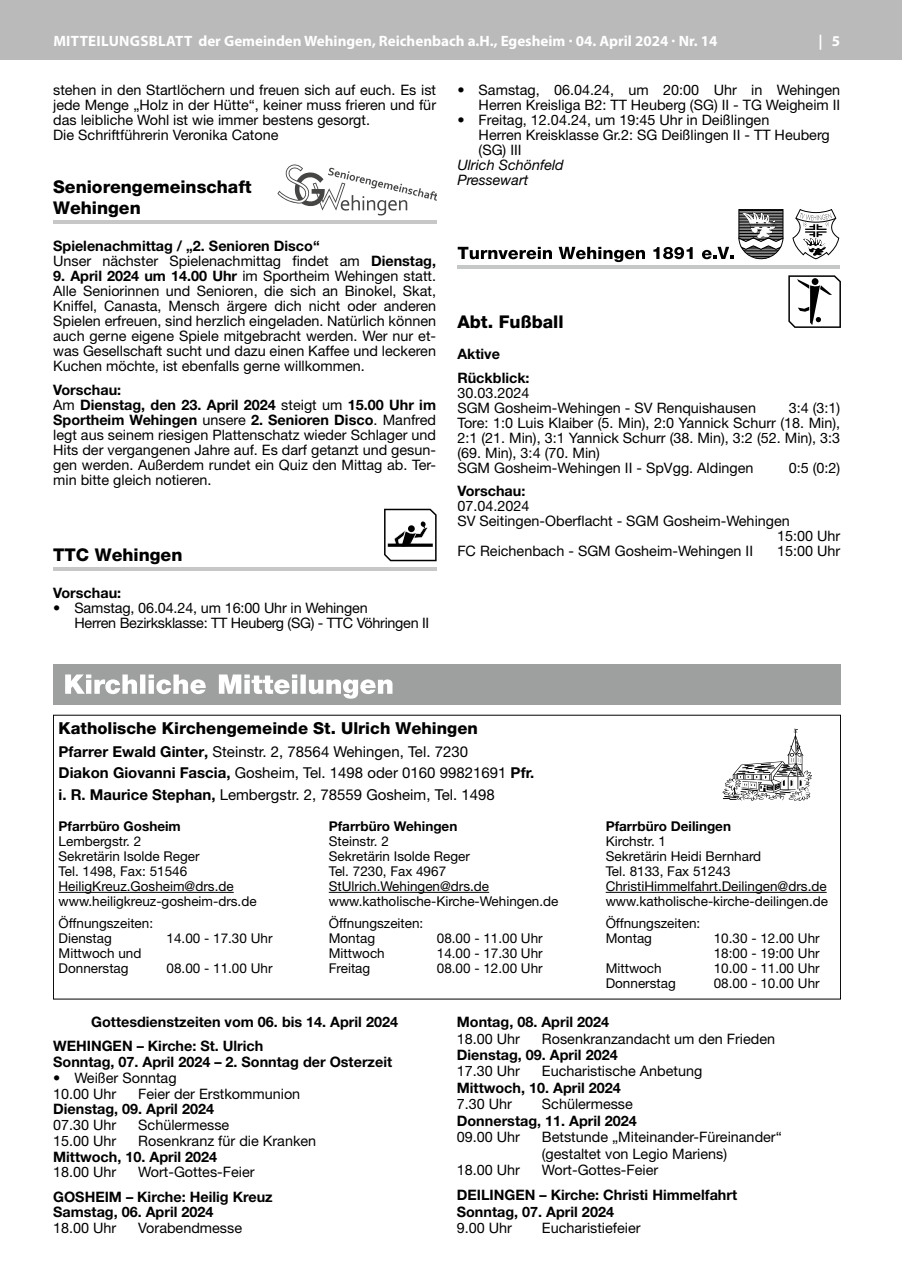
<style>
.page{position:relative;width:902px;height:1280px;background:#fff}
.page>*{position:absolute;margin:0;border:0;box-sizing:border-box;transform-origin:0 0}
.t1{font:800 17.55px/21.1px "Helvetica Neue LT Pro";color:#000}
.t2{font:800 16.5px "Helvetica Neue LT Pro";color:#000}
.t3{font:15px/21.1px "Helvetica Neue LT Pro";color:#000}
.t4{font:700 15px "Myriad Pro";color:#fff}
.t5{font:14.4px/15px "Helvetica Neue LT Pro";color:#000}
.t6{font:700 14.4px/15px "Helvetica Neue LT Pro";color:#000}
.t7{font:14.4px/15px "Helvetica Neue LT Pro";letter-spacing:-.02em;color:#000}
.t8{font:italic 14.4px/15px "Helvetica Neue LT Pro";color:#000}
.t9{font:13.5px/15px "Helvetica Neue LT Pro";color:#000}
.t10{font:700 13.5px "Helvetica Neue LT Pro";color:#000}
.s1{font-weight:400}
.s2{font-weight:700}
</style>
<div class="page">
<div style="left:0;top:0;width:901px;height:60px;background:#bababb"></div>
<hr style="left:53px;top:221px;width:383px;height:3px;background:#c7c7c8">
<svg style="left:277px;top:164px;width:160px;height:52px"></svg>
<hr style="left:53px;top:568px;width:383px;height:3px;background:#c7c7c8">
<svg style="left:384px;top:509px;width:52px;height:52px"></svg>
<svg style="left:457px;top:247px;width:95px;height:12px"></svg>
<svg style="left:558px;top:247px;width:87px;height:15px"></svg>
<svg style="left:653px;top:247px;width:39px;height:12px"></svg>
<svg style="left:792px;top:209px;width:47px;height:50px"></svg>
<svg style="left:702px;top:209px;width:81px;height:50px"></svg>
<hr style="left:738px;top:226px;width:45px;height:1px;background:#000">
<hr style="left:738px;top:224px;width:44px;height:1px;background:#000">
<hr style="left:457px;top:266px;width:383px;height:3px;background:#c6c7c7">
<svg style="left:788px;top:275px;width:52px;height:53px"></svg>
<div style="left:53px;top:664px;width:787px;height:40px;background:#9e9f9f"></div>
<svg style="left:65px;top:674px;width:327px;height:25px"></svg>
<hr style="left:59px;top:892px;width:175px;height:1px;background:#000">
<hr style="left:329px;top:892px;width:160px;height:1px;background:#000">
<hr style="left:605px;top:892px;width:221px;height:1px;background:#000">
<svg style="left:722px;top:728px;width:90px;height:73px"></svg>
<p class="t4" style="left:53px;top:31px;width:665px">MITTEILUNGSBLATT der Gemeinden Wehingen, Reichenbach a.H., Egesheim · 04. April 2024 · Nr. 14</p>
<p class="t4" style="left:818px;top:31px;width:23px">| 5</p>
<p class="t5" style="left:53px;top:82px;width:384px">stehen in den Startlöchern und freuen sich auf euch. Es ist jede Menge „Holz in der Hütte“, keiner muss frieren und für das leibliche Wohl ist wie immer bestens gesorgt.<br>Die Schriftführerin Veronika Catone</p>
<p class="t5" style="left:457px;top:82px;width:384px;text-align:right">• Samstag, 06.04.24, um 20:00 Uhr in Wehingen<br>Herren Kreisliga B2: TT Heuberg (SG) II - TG Weigheim II</p>
<p class="t5" style="left:478px;top:112px;width:352px;text-indent:-21px">• Freitag, 12.04.24, um 19:45 Uhr in Deißlingen<br>Herren Kreisklasse Gr.2: SG Deißlingen II - TT Heuberg (SG) III</p>
<p class="t8" style="left:457px;top:157px;width:108px">Ulrich Schönfeld<br>Pressewart</p>
<p class="t1" style="left:53px;top:177px;width:200px">Seniorengemeinschaft<br>Wehingen</p>
<p class="t6" style="left:53px;top:238px;width:384px">Spielenachmittag / „2. Senioren Disco“<br><span class="s1">Unser nächster Spielenachmittag findet am</span> Dienstag,</p>
<p class="t5" style="left:53px;top:268px;width:384px;text-align:justify"><span class="s2">9. April 2024 um 14.00 Uhr</span> im Sportheim Wehingen statt.<br>Alle Seniorinnen und Senioren, die sich an Binokel, Skat, Kniffel, Canasta, Mensch ärgere dich nicht oder anderen Spielen erfreuen, sind herzlich eingeladen. Natürlich können auch gerne eigene Spiele mitgebracht werden. Wer nur et&shy;was Gesellschaft sucht und dazu einen Kaffee und leckeren Kuchen möchte, ist ebenfalls gerne willkommen.</p>
<p class="t5" style="left:53px;top:382px;width:384px"><span class="s2">Vorschau:<br></span>Am <span class="s2">Dienstag, den 23. April 2024</span> steigt um <span class="s2">15.00 Uhr im Sportheim Wehingen</span> unsere <span class="s2">2. Senioren Disco</span>. Manfred legt aus seinem riesigen Plattenschatz wieder Schlager und Hits der vergangenen Jahre auf. Es darf getanzt und gesun&shy;gen werden. Außerdem rundet ein Quiz den Mittag ab. Ter&shy;min bitte gleich notieren.</p>
<p class="t1" style="left:457px;top:311px;width:108px">Abt. Fußball</p>
<p class="t6" style="left:457px;top:342px;width:74px;line-height:23.5px">Aktive<br>Rückblick:</p>
<p class="t5" style="left:457px;top:385px;width:300px">30.03.2024<br>SGM Gosheim-Wehingen - SV Renquishausen</p>
<p class="t5" style="left:457px;top:400px;width:384px;text-indent:331px">3:4 (3:1)<br>Tore: 1:0 Luis Klaiber (5. Min), 2:0 Yannick Schurr (18. Min), 2:1 (21. Min), 3:1 Yannick Schurr (38. Min), 3:2 (52. Min), 3:3 (69. Min), 3:4 (70. Min)<br>SGM Gosheim-Wehingen II - SpVgg. Aldingen</p>
<p class="t5" style="left:788px;top:460px;width:53px">0:5 (0:2)</p>
<p class="t6" style="left:457px;top:483px;width:70px">Vorschau:</p>
<p class="t5" style="left:457px;top:498px;width:74px">07.04.2024</p>
<p class="t5" style="left:457px;top:513px;width:334px">SV Seitingen-Oberflacht - SGM Gosheim-Wehingen</p>
<p class="t5" style="left:777px;top:528px;width:65px">15:00 Uhr</p>
<p class="t5" style="left:457px;top:543px;width:297px">FC Reichenbach - SGM Gosheim-Wehingen II</p>
<p class="t5" style="left:777px;top:543px;width:65px">15:00 Uhr</p>
<p class="t1" style="left:53px;top:544px;width:131px">TTC Wehingen</p>
<p class="t6" style="left:53px;top:585px;width:70px">Vorschau:</p>
<p class="t7" style="left:74px;top:600px;width:356px;text-indent:-21px">• Samstag, 06.04.24, um 16:00 Uhr in Wehingen<br>Herren Bezirksklasse: TT Heuberg (SG) - TTC Vöhringen II</p>
<p class="t2" style="left:59px;top:718px;width:421px">Katholische Kirchengemeinde St. Ulrich Wehingen</p>
<p class="t3" style="left:59px;top:741px;width:477px"><span class="s2">Pfarrer Ewald Ginter,</span> Steinstr. 2, 78564 Wehingen, Tel. 7230<br><span class="s2">Diakon Giovanni Fascia,</span> Gosheim, Tel. 1498 oder 0160 99821691 <span class="s2">Pfr. i. R. Maurice Stephan,</span> Lembergstr. 2, 78559 Gosheim, Tel. 1498</p>
<p class="t10" style="left:59px;top:818px;width:124px">Pfarrbüro Gosheim</p>
<p class="t9" style="left:59px;top:833px;width:199px">Lembergstr. 2<br>Sekretärin Isolde Reger<br>Tel. 1498, Fax: 51546<br>HeiligKreuz.Gosheim@drs.de www.heiligkreuz-gosheim-drs.de</p>
<p class="t9" style="left:59px;top:916px;width:96px">Öffnungszeiten:<br>Dienstag</p>
<p class="t10" style="left:329px;top:818px;width:130px">Pfarrbüro Wehingen</p>
<p class="t9" style="left:329px;top:833px;width:231px">Steinstr. 2<br>Sekretärin Isolde Reger<br>Tel. 7230, Fax 4967<br>StUlrich.Wehingen@drs.de www.katholische-Kirche-Wehingen.de</p>
<p class="t9" style="left:329px;top:916px;width:96px">Öffnungszeiten:<br>Montag</p>
<p class="t9" style="left:167px;top:931px;width:107px">14.00 - 17.30 Uhr</p>
<p class="t9" style="left:437px;top:931px;width:107px">08.00 - 11.00 Uhr</p>
<p class="t9" style="left:59px;top:946px;width:84px">Mittwoch und<br>Donnerstag</p>
<p class="t9" style="left:167px;top:961px;width:107px">08.00 - 11.00 Uhr</p>
<p class="t9" style="left:329px;top:946px;width:57px">Mittwoch</p>
<p class="t9" style="left:437px;top:946px;width:107px">14.00 - 17.30 Uhr</p>
<p class="t9" style="left:329px;top:961px;width:43px">Freitag</p>
<p class="t9" style="left:437px;top:961px;width:107px">08.00 - 12.00 Uhr</p>
<p class="t10" style="left:605px;top:818px;width:127px">Pfarrbüro Deilingen</p>
<p class="t9" style="left:605px;top:833px;width:224px">Kirchstr. 1<br>Sekretärin Heidi Bernhard<br>Tel. 8133, Fax 51243<br>ChristiHimmelfahrt.Deilingen@drs.de www.katholische-kirche-deilingen.de</p>
<p class="t9" style="left:605px;top:916px;width:96px">Öffnungszeiten:<br>Montag</p>
<p class="t9" style="left:713px;top:931px;width:107px">10.30 - 12.00 Uhr<br>18:00 - 19:00 Uhr</p>
<p class="t9" style="left:605px;top:961px;width:57px">Mittwoch</p>
<p class="t9" style="left:713px;top:961px;width:107px">10.00 - 11.00 Uhr</p>
<p class="t9" style="left:605px;top:976px;width:72px">Donnerstag</p>
<p class="t9" style="left:713px;top:976px;width:107px">08.00 - 10.00 Uhr</p>
<p class="t6" style="left:53px;top:1009px;width:346px;line-height:24.3px;text-indent:38px">Gottesdienstzeiten vom 06. bis 14. April 2024<br>WEHINGEN – Kirche: St. Ulrich</p>
<p class="t6" style="left:53px;top:1054px;width:340px">Sonntag, 07. April 2024 – 2. Sonntag der Osterzeit</p>
<p class="t5" style="left:53px;top:1069px;width:125px;line-height:15.8px">• Weißer Sonntag<br>10.00 Uhr</p>
<p class="t5" style="left:138px;top:1086px;width:163px">Feier der Erstkommunion</p>
<p class="t6" style="left:53px;top:1101px;width:162px">Dienstag, 09. April 2024</p>
<p class="t5" style="left:53px;top:1117px;width:65px">07.30 Uhr</p>
<p class="t5" style="left:138px;top:1117px;width:92px">Schülermesse</p>
<p class="t5" style="left:53px;top:1133px;width:65px">15.00 Uhr</p>
<p class="t5" style="left:138px;top:1133px;width:179px">Rosenkranz für die Kranken</p>
<p class="t6" style="left:53px;top:1149px;width:165px">Mittwoch, 10. April 2024</p>
<p class="t5" style="left:53px;top:1164px;width:65px">18.00 Uhr</p>
<p class="t5" style="left:138px;top:1164px;width:118px">Wort-Gottes-Feier</p>
<p class="t6" style="left:53px;top:1188px;width:221px;line-height:15.8px">GOSHEIM – Kirche: Heilig Kreuz<br>Samstag, 06. April 2024</p>
<p class="t5" style="left:53px;top:1220px;width:65px">18.00 Uhr</p>
<p class="t5" style="left:138px;top:1220px;width:105px">Vorabendmesse</p>
<p class="t6" style="left:457px;top:1014px;width:154px">Montag, 08. April 2024</p>
<p class="t5" style="left:457px;top:1030px;width:65px">18.00 Uhr</p>
<p class="t5" style="left:542px;top:1030px;width:235px">Rosenkranzandacht um den Frieden</p>
<p class="t6" style="left:457px;top:1047px;width:162px">Dienstag, 09. April 2024</p>
<p class="t5" style="left:457px;top:1063px;width:65px">17.30 Uhr</p>
<p class="t5" style="left:542px;top:1063px;width:162px">Eucharistische Anbetung</p>
<p class="t6" style="left:457px;top:1080px;width:165px">Mittwoch, 10. April 2024</p>
<p class="t5" style="left:457px;top:1096px;width:57px">7.30 Uhr</p>
<p class="t5" style="left:542px;top:1096px;width:92px">Schülermesse</p>
<p class="t6" style="left:457px;top:1113px;width:182px">Donnerstag, 11. April 2024</p>
<p class="t5" style="left:457px;top:1129px;width:65px">09.00 Uhr</p>
<p class="t5" style="left:542px;top:1129px;width:241px;line-height:16.5px">Betstunde „Miteinander-Füreinander“ (gestaltet von Legio Mariens)</p>
<p class="t5" style="left:457px;top:1162px;width:65px">18.00 Uhr</p>
<p class="t5" style="left:542px;top:1162px;width:118px">Wort-Gottes-Feier</p>
<p class="t6" style="left:457px;top:1186px;width:282px;line-height:16.5px">DEILINGEN – Kirche: Christi Himmelfahrt<br>Sonntag, 07. April 2024</p>
<p class="t5" style="left:457px;top:1220px;width:57px">9.00 Uhr</p>
<p class="t5" style="left:542px;top:1220px;width:100px">Eucharistiefeier</p>
</div>
